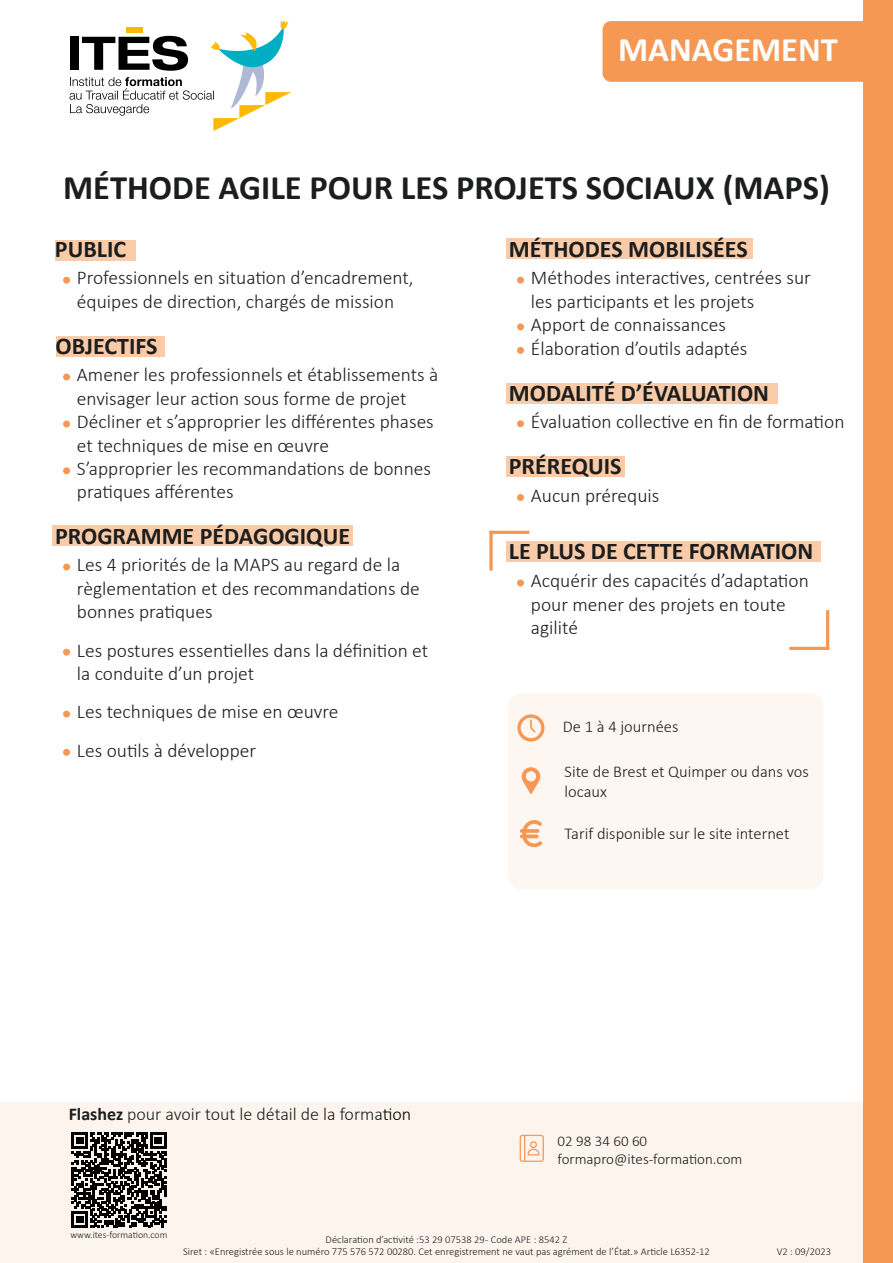
<style>
.page{position:relative;width:893px;height:1263px;background:#fff}
.page>*{position:absolute;margin:0;border:0;box-sizing:border-box;transform-origin:0 0}
.t1{font:700 34.5px "Calibri";color:#1c1d1d}
.t2{font:700 34.5px "Calibri";color:#fff}
.t3{font:700 24px "Calibri";color:#1c1d1d}
.t4{font:300 19.5px/23.4px "Calibri";color:#1c1d1d}
.t5{font:300 18px "Calibri";color:#1c1d1d}
.t6{font:300 16.5px/19.8px "Calibri";color:#1c1d1d}
.t7{font:300 15px/18px "Calibri";color:#1c1d1d}
.t8{font:300 10.5px/12.6px "Calibri";color:#1c1d1d;text-align:center}
.t9{font:300 9.75px "Calibri";color:#1c1d1d}
.s1{font-weight:700}
.s2{color:#000}
</style>
<div class="page">
<div style="left:507px;top:541px;width:314px;height:20px;background:#f9cba9"></div>
<div style="left:507px;top:456px;width:118px;height:20px;background:#f9cba9"></div>
<div style="left:507px;top:383px;width:271px;height:20px;background:#f9cba9"></div>
<div style="left:507px;top:238px;width:246px;height:21px;background:#f9cba9"></div>
<div style="left:52px;top:525px;width:301px;height:20px;background:#f9cba9"></div>
<div style="left:56px;top:337px;width:109px;height:20px;background:#f9cba9"></div>
<div style="left:55px;top:240px;width:81px;height:20px;background:#f9cba9"></div>
<div style="left:603px;top:21px;width:260px;height:61px;background:#f49854"></div>
<div style="left:0;top:1102px;width:893px;height:161px;background:#fdf4ee"></div>
<svg style="left:70px;top:20px;width:221px;height:111px"></svg>
<div style="left:508px;top:693px;width:315px;height:196px;background:#fef6f0;border-radius:13px"></div>
<svg style="left:489px;top:531px;width:4px;height:40px"></svg>
<hr style="left:489px;top:531px;width:40px;height:3px;background:#f49853">
<hr style="left:826px;top:610px;width:3px;height:40px;background:#f49853">
<hr style="left:789px;top:647px;width:40px;height:3px;background:#f49853">
<div style="left:63px;top:277px;width:7px;height:7px;background:#f49853;border-radius:50%"></div>
<div style="left:63px;top:373px;width:7px;height:7px;background:#f49853;border-radius:50%"></div>
<div style="left:63px;top:420px;width:7px;height:7px;background:#f49853;border-radius:50%"></div>
<div style="left:63px;top:467px;width:7px;height:7px;background:#f49853;border-radius:50%"></div>
<div style="left:63px;top:563px;width:7px;height:7px;background:#f49853;border-radius:50%"></div>
<div style="left:63px;top:649px;width:7px;height:7px;background:#f49853;border-radius:50%"></div>
<div style="left:517px;top:277px;width:7px;height:7px;background:#f49853;border-radius:50%"></div>
<div style="left:517px;top:347px;width:7px;height:7px;background:#f49853;border-radius:50%"></div>
<div style="left:517px;top:323px;width:7px;height:7px;background:#f49853;border-radius:50%"></div>
<div style="left:517px;top:420px;width:7px;height:7px;background:#f49853;border-radius:50%"></div>
<div style="left:517px;top:494px;width:7px;height:7px;background:#f49853;border-radius:50%"></div>
<div style="left:517px;top:579px;width:7px;height:7px;background:#f49853;border-radius:50%"></div>
<svg style="left:517px;top:714px;width:27px;height:27px"></svg>
<svg style="left:521px;top:767px;width:19px;height:27px"></svg>
<svg style="left:520px;top:820px;width:22px;height:27px"></svg>
<div style="left:63px;top:710px;width:7px;height:7px;background:#f49853;border-radius:50%"></div>
<div style="left:63px;top:749px;width:7px;height:7px;background:#f49853;border-radius:50%"></div>
<svg style="left:72px;top:1132px;width:94px;height:95px"></svg>
<div style="left:863px;top:0;width:30px;height:1263px;background:#f49854"></div>
<svg style="left:520px;top:1135px;width:24px;height:27px"></svg>
<h1 class="t2" style="left:618px;top:35px;width:221px">MANAGEMENT</h1>
<h1 class="t1" style="left:63px;top:173px;width:768px">MÉTHODE AGILE POUR LES PROJETS SOCIAUX (MAPS)</h1>
<p class="t3" style="left:55px;top:239px;width:73px">PUBLIC</p>
<p class="t3" style="left:509px;top:239px;width:240px">MÉTHODES MOBILISÉES</p>
<p class="t4" style="left:77px;top:268px;width:338px">Professionnels en situation d’encadrement, équipes de direction, chargés de mission</p>
<p class="t3" style="left:55px;top:336px;width:104px">OBJECTIFS</p>
<p class="t4" style="left:77px;top:365px;width:363px">Amener les professionnels et établissements à envisager leur action sous forme de projet Décliner et s’approprier les différentes phases et techniques de mise en œuvre<br>S’approprier les recommandations de bonnes pratiques afférentes</p>
<p class="t3" style="left:55px;top:526px;width:297px">PROGRAMME PÉDAGOGIQUE</p>
<p class="t4" style="left:77px;top:555px;width:344px">Les 4 priorités de la MAPS au regard de la règlementation et des recommandations de bonnes pratiques</p>
<p class="t4" style="left:77px;top:640px;width:353px">Les postures essentielles dans la définition et la conduite d’un projet</p>
<p class="t4" style="left:77px;top:694px;width:263px;line-height:38.4px">Les techniques de mise en œuvre<br>Les outils à développer</p>
<p class="t4" style="left:531px;top:268px;width:281px">Méthodes interactives, centrées sur les participants et les projets<br>Apport de connaissances<br>Élaboration d’outils adaptés</p>
<p class="t3" style="left:509px;top:383px;width:262px">MODALITÉ D’ÉVALUATION</p>
<p class="t4" style="left:531px;top:411px;width:315px">Évaluation collective en fin de formation</p>
<p class="t3" style="left:509px;top:456px;width:114px">PRÉREQUIS</p>
<p class="t4" style="left:531px;top:485px;width:130px">Aucun prérequis</p>
<p class="t3" style="left:509px;top:541px;width:306px">LE PLUS DE CETTE FORMATION</p>
<p class="t4" style="left:531px;top:571px;width:279px">Acquérir des capacités d’adaptation pour mener des projets en toute agilité</p>
<p class="t6" style="left:563px;top:717px;width:117px">De 1 à 4 journées</p>
<p class="t6" style="left:565px;top:763px;width:246px">Site de Brest et Quimper ou dans vos locaux</p>
<p class="t6" style="left:565px;top:825px;width:226px">Tarif disponible sur le site internet</p>
<p class="t5" style="left:69px;top:1106px;width:344px"><span class="s1">Flashez</span> pour avoir tout le détail de la forma<span class="s2">tion</span></p>
<p class="t7" style="left:558px;top:1133px;width:186px">02 98 34 60 60 formapro@ites-formation.com</p>
<p class="t9" style="left:70px;top:1231px;width:98px">www.ites-formation.com</p>
<p class="t8" style="left:183px;top:1234px;width:528px">Déclaration d’activité :53 29 07538 29 - Code APE : 8542 Z<br>Siret : «Enregistrée sous le numéro 775 576 572 00280. Cet enregistrement ne vaut pas agrément de l’État.» Article L6352-12</p>
<p class="t8" style="left:777px;top:1246px;width:56px">V2 : 09/2023</p>
</div>
